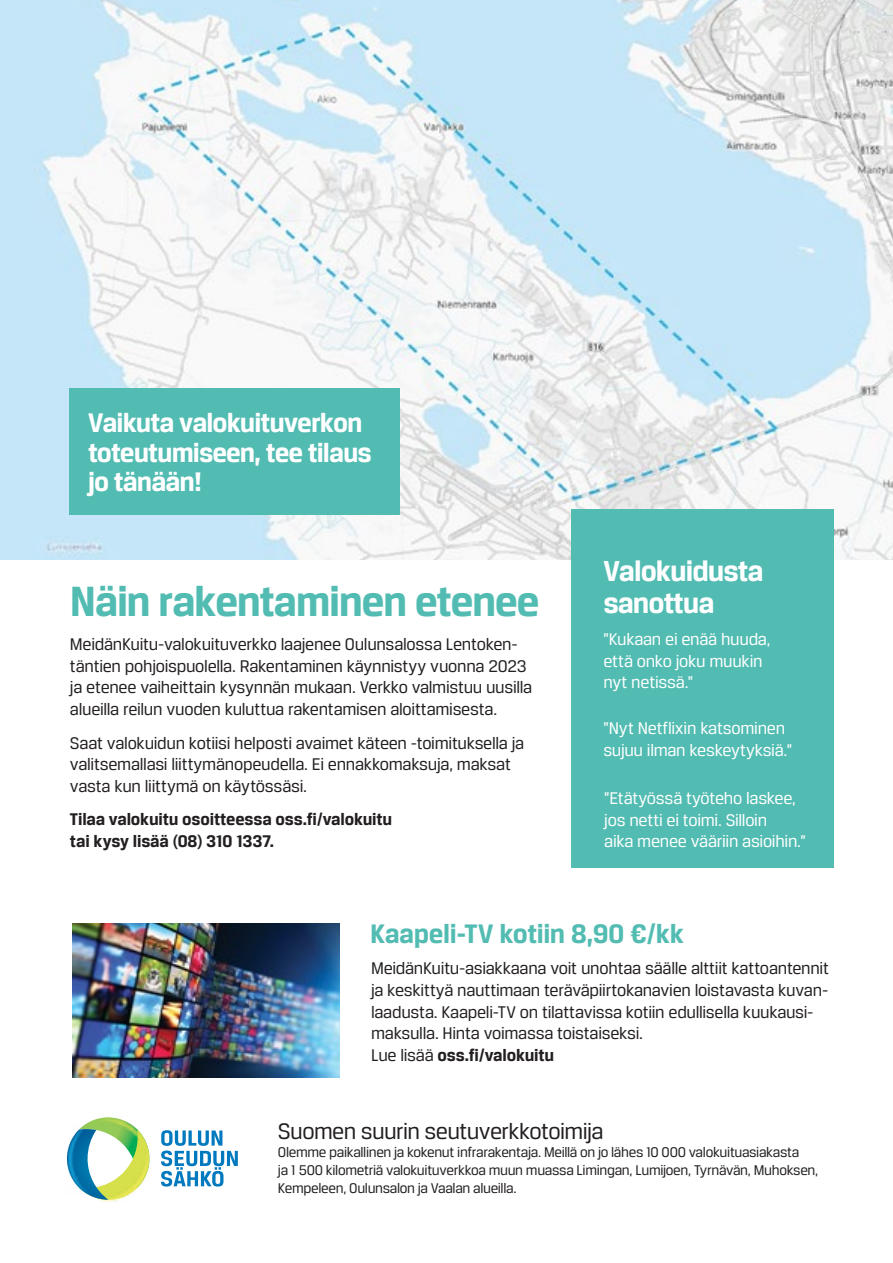
<style>
.page{position:relative;width:893px;height:1263px;background:#fff}
.page>*{position:absolute;margin:0;border:0;box-sizing:border-box;transform-origin:0 0}
.t1{font:700 45px "Breuer Text";letter-spacing:-.03em;color:#52bcb2}
.t2{font:700 30.75px/32px "Breuer Text";letter-spacing:-.03em;color:#fff}
.t3{font:700 28.65px/29.7px "Breuer Text";letter-spacing:-.03em;color:#fff}
.t4{font:700 28.5px "Breuer Text";letter-spacing:-.01em;color:#52bcb2}
.t5{font:24px "Breuer Text";letter-spacing:-.025em;color:#231f20}
.t6{font:18px/21.6px "Breuer Text";letter-spacing:-.015em;color:#231f20}
.t7{font:18px/21.6px "Breuer Text";letter-spacing:-.015em;color:#fff}
.t8{font:700 18px/21.6px "Breuer Text";letter-spacing:-.01em;color:#231f20}
.t9{font:15px/18px "Breuer Text";letter-spacing:-.025em;color:#231f20}
.s1{font-weight:700}
</style>
<div class="page">
<img style="left:0;top:0;width:893px;height:560px">
<svg style="left:162px;top:1130px;width:76px;height:56px"></svg>
<img style="left:161px;top:1132px;width:4px;height:55px">
<svg style="left:105px;top:1154px;width:45px;height:48px"></svg>
<img style="left:67px;top:1127px;width:38px;height:75px">
<img style="left:81px;top:1117px;width:69px;height:37px">
<div style="left:571px;top:509px;width:263px;height:359px;background:#52bcb2"></div>
<div style="left:69px;top:388px;width:331px;height:127px;background:#52bcb2"></div>
<img style="left:72px;top:923px;width:268px;height:155px">
<h3 class="t3" style="left:88px;top:407px;width:285px">Vaikuta valokuituverkon toteutumiseen, tee tilaus jo tänään!</h3>
<h1 class="t1" style="left:70px;top:575px;width:471px">Näin rakentaminen etenee</h1>
<p class="t6" style="left:70px;top:633px;width:464px">MeidänKuitu-valokuituverkko laajenee Oulunsalossa Lentoken&shy;täntien pohjoispuolella. Rakentaminen käynnistyy vuonna 2023 ja etenee vaiheittain kysynnän mukaan. Verkko valmistuu uusilla alueilla reilun vuoden kuluttua rakentamisen aloittamisesta.</p>
<p class="t6" style="left:70px;top:732px;width:456px">Saat valokuidun kotiisi helposti avaimet käteen -toimituksella ja valitsemallasi liittymänopeudella. Ei ennakkomaksuja, maksat vasta kun liittymä on käytössäsi.</p>
<p class="t8" style="left:70px;top:808px;width:324px">Tilaa valokuitu osoitteessa oss.fi/valokuitu tai kysy lisää (08) 310 1337.</p>
<h2 class="t2" style="left:603px;top:554px;width:162px">Valokuidusta sanottua</h2>
<p class="t7" style="left:603px;top:628px;width:169px">”Kukaan ei enää huuda, että onko joku muukin nyt netissä.”</p>
<p class="t7" style="left:603px;top:717px;width:190px">”Nyt Netflixin katsominen sujuu ilman keskeytyksiä.”</p>
<p class="t7" style="left:604px;top:787px;width:203px">”Etätyössä työteho laskee, jos netti ei toimi. Silloin<br>aika menee vääriin asioihin.”</p>
<h3 class="t4" style="left:370px;top:918px;width:315px">Kaapeli-TV kotiin 8,90 €/kk</h3>
<p class="t6" style="left:371px;top:957px;width:460px">MeidänKuitu-asiakkaana voit unohtaa säälle alttiit kattoantennit ja keskittyä nauttimaan teräväpiirtokanavien loistavasta kuvan&shy;laadusta. Kaapeli-TV on tilattavissa kotiin edullisella kuukausi&shy;maksulla. Hinta voimassa toistaiseksi.<br>Lue lisää <span class="s1">oss.fi/valokuitu</span></p>
<h3 class="t5" style="left:278px;top:1117px;width:327px">Suomen suurin seutuverkkotoimija</h3>
<p class="t9" style="left:278px;top:1142px;width:542px">Olemme paikallinen ja kokenut infrarakentaja. Meillä on jo lähes 10 000 valokuituasiakasta<br>ja 1 500 kilometriä valokuituverkkoa muun muassa Limingan, Lumijoen, Tyrnävän, Muhoksen,<br>Kempeleen, Oulunsalon ja Vaalan alueilla.</p>
</div>
